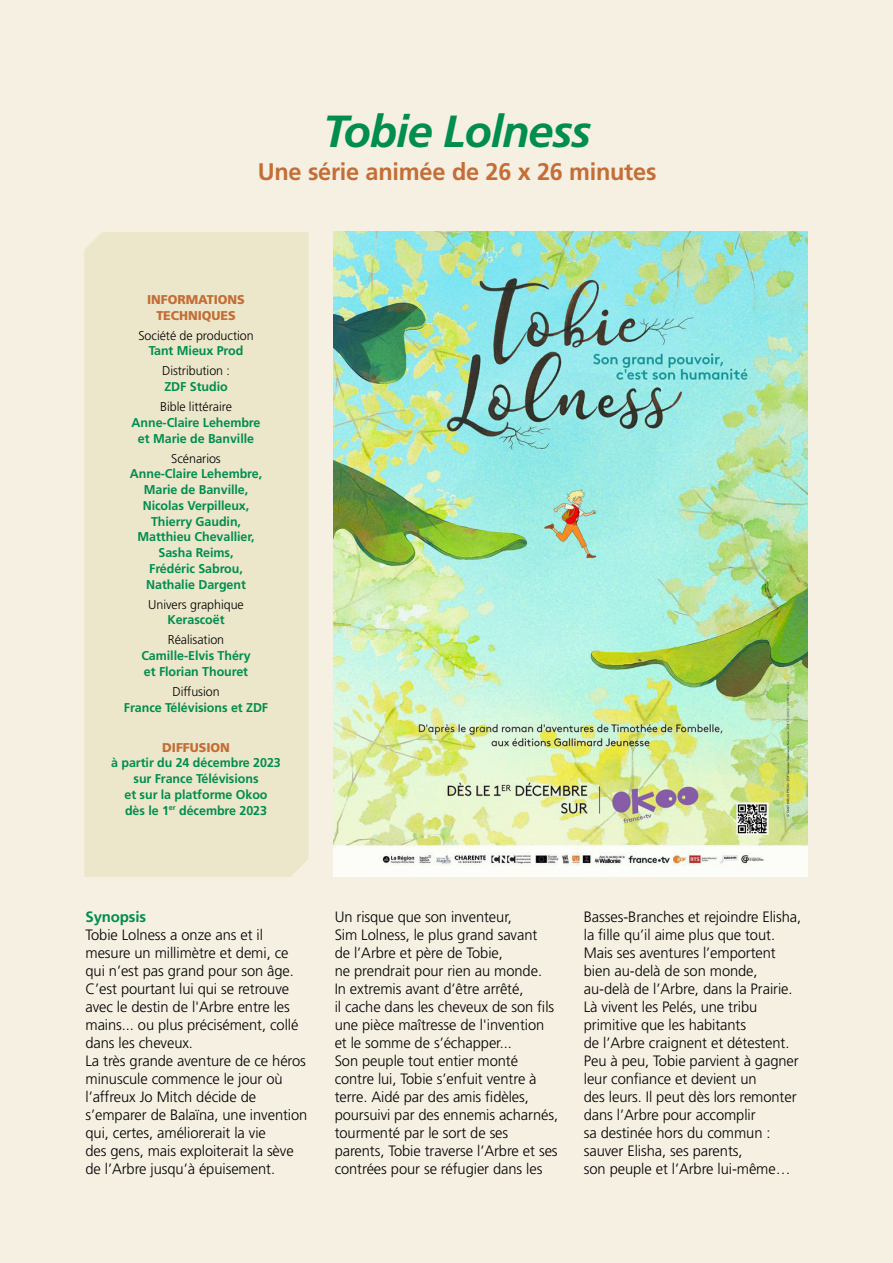
<style>
.page{position:relative;width:893px;height:1263px;background:#f5f0e2}
.page>*{position:absolute;margin:0;border:0;box-sizing:border-box;transform-origin:0 0}
.Titre_fiche{font:italic 700 45px "Frutiger LT Std";letter-spacing:-.025em;color:#008d4e}
.Titre_fiche-2{font:700 24px "Frutiger LT Std";letter-spacing:-.01em;color:#c46d36}
._2023_Corpus{font:300 15px/18px "Frutiger LT Std";letter-spacing:-.005em;color:#000}
._2023_Texte_Dominante-objectifs{font:700 15px "Frutiger LT Std";letter-spacing:-.01em;color:#008d4e}
.Cinéma{font:700 12.75px/15.8px "Frutiger LT Std";letter-spacing:-.005em;color:#008d4e;text-align:center}
.Cinéma-2{font:300 12.75px/15.8px "Frutiger LT Std";letter-spacing:-.005em;color:#000;text-align:center}
.corpus{font:900 12.75px/15.8px "Frutiger LT Std";letter-spacing:-.005em;color:#c46d36;text-align:center}
.s1{font-weight:700;color:#008d4e}
.s2{font-weight:300;color:#000}
.s3{font-weight:900;color:#c46d36}
</style>
<div class="page">
<img style="left:333px;top:232px;width:475px;height:645px">
<div style="left:84px;top:232px;width:225px;height:645px;background:#ece7ca"></div>
<p class="Titre_fiche" style="left:323px;top:105px;width:270px">Tobie Lolness</p>
<p class="Titre_fiche-2" style="left:258px;top:158px;width:400px">Une série animée de 26 x 26 minutes</p>
<p class="corpus" style="left:147px;top:291px;width:99px">INFORMATIONS<br>TECHNIQUES</p>
<p class="Cinéma-2" style="left:138px;top:327px;width:117px">Société de production<br><span class="s1">Tant Mieux Prod</span></p>
<p class="Cinéma-2" style="left:162px;top:363px;width:69px;text-align:left">Distribution :<br><span class="s1">ZDF Studio</span></p>
<p class="Cinéma" style="left:132px;top:399px;width:130px"><span class="s2">Bible littéraire<br></span>Anne-Claire Lehembre et Marie de Banville</p>
<p class="Cinéma" style="left:130px;top:450px;width:134px"><span class="s2">Scénarios<br></span>Anne-Claire Lehembre,<br>Marie de Banville,<br>Nicolas Verpilleux,<br>Thierry Gaudin,<br>Matthieu Chevallier,<br>Sasha Reims,<br>Frédéric Sabrou,<br>Nathalie Dargent</p>
<p class="Cinéma-2" style="left:148px;top:596px;width:97px">Univers graphique<br><span class="s1">Kerascoët</span></p>
<p class="Cinéma" style="left:141px;top:632px;width:111px"><span class="s2">Réalisation<br></span>Camille-Elvis Théry et Florian Thouret</p>
<p class="Cinéma" style="left:124px;top:683px;width:146px"><span class="s2">Diffusion<br></span>France Télévisions et ZDF</p>
<p class="Cinéma" style="left:111px;top:739px;width:171px"><span class="s3">DIFFUSION<br></span>à partir du 24 décembre 2023 sur France Télévisions<br>et sur la platforme Okoo<br>dès le 1<sup>er</sup> décembre 2023</p>
<p class="_2023_Texte_Dominante-objectifs" style="left:86px;top:908px;width:62px">Synopsis</p>
<p class="_2023_Corpus" style="left:86px;top:926px;width:214px">Tobie Lolness a onze ans et il mesure un millimètre et demi, ce qui n’est pas grand pour son âge.<br>C’est pourtant lui qui se retrouve avec le destin de l'Arbre entre les mains... ou plus précisément, collé dans les cheveux.</p>
<p class="_2023_Corpus" style="left:86px;top:1052px;width:223px">La très grande aventure de ce héros minuscule commence le jour où l’affreux Jo Mitch décide de s’emparer de Balaïna, une invention qui, certes, améliorerait la vie<br>des gens, mais exploiterait la sève de l’Arbre jusqu’à épuisement.</p>
<p class="_2023_Corpus" style="left:335px;top:908px;width:221px">Un risque que son inventeur,<br>Sim Lolness, le plus grand savant de l’Arbre et père de Tobie,<br>ne prendrait pour rien au monde.<br>In extremis avant d’être arrêté,<br>il cache dans les cheveux de son fils une pièce maîtresse de l'invention et le somme de s’échapper...</p>
<p class="_2023_Corpus" style="left:335px;top:1052px;width:225px">Son peuple tout entier monté contre lui, Tobie s’enfuit ventre à terre. Aidé par des amis fidèles, poursuivi par des ennemis acharnés, tourmenté par le sort de ses parents, Tobie traverse l’Arbre et ses contrées pour se réfugier dans les</p>
<p class="_2023_Corpus" style="left:584px;top:908px;width:219px">Basses-Branches et rejoindre Elisha, la fille qu’il aime plus que tout.</p>
<p class="_2023_Corpus" style="left:584px;top:944px;width:216px">Mais ses aventures l’emportent bien au-delà de son monde, au-delà de l’Arbre, dans la Prairie.<br>Là vivent les Pelés, une tribu primitive que les habitants<br>de l’Arbre craignent et détestent.<br>Peu à peu, Tobie parvient à gagner leur confiance et devient un<br>des leurs. Il peut dès lors remonter dans l’Arbre pour accomplir<br>sa destinée hors du commun : sauver Elisha, ses parents,<br>son peuple et l’Arbre lui-même…</p>
</div>
